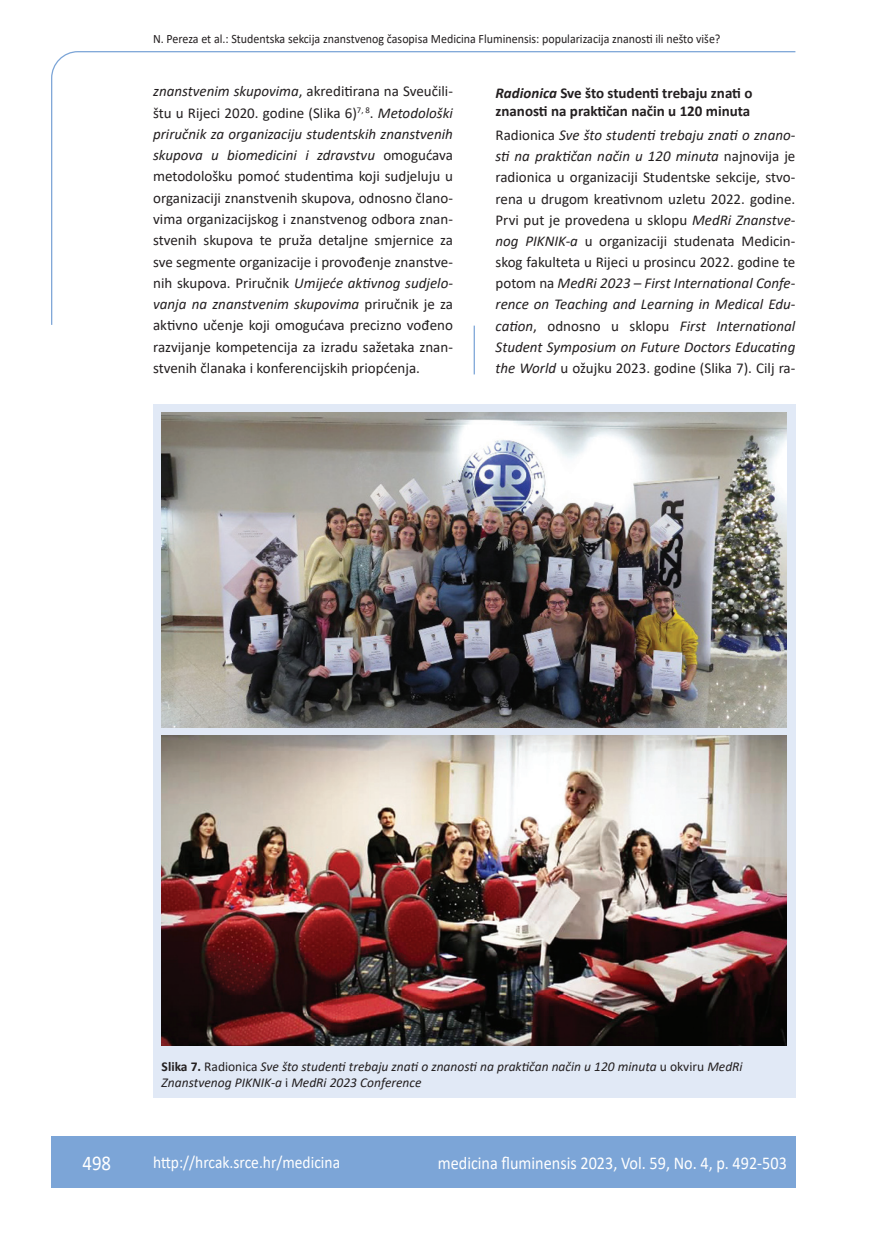
<style>
.page{position:relative;width:872px;height:1234px;background:#fff}
.page>*{position:absolute;margin:0;border:0;box-sizing:border-box;transform-origin:0 0}
.t1{font:21px "Calibri";color:#fff;scale:.9 1}
.t2{font:18px "Calibri";color:#fff;scale:.9 1}
.t3{font:17.25px "Calibri";color:#fff;scale:.9 1}
.osnovni_tekst{font:15px/21.3px "Calibri";color:#231f20;text-align:justify}
.podpodnaslov{font:700 15px/18.1px "Calibri";color:#231f20}
.potpis_slika{font:italic 13.5px/16.5px "Calibri";color:#231f20}
.glava{font:12.75px "Calibri";color:#231f20;scale:.94 1}
.s1{font-style:italic}
.s2{font-weight:700;font-style:normal}
.s3{font-style:normal}
</style>
<div class="page">
<svg style="left:51px;top:51px;width:745px;height:274px"></svg>
<hr style="left:473px;top:325px;width:2px;height:49px;background:#7ca5d7">
<div style="left:51px;top:1135px;width:744px;height:51px;background:#7ca5d7"></div>
<div style="left:153px;top:404px;width:642px;height:693px;background:#e1e9f6"></div>
<img style="left:162px;top:412px;width:625px;height:315px">
<img style="left:162px;top:735px;width:625px;height:310px">
<p class="glava" style="left:153px;top:29px;width:605px">N. Pereza et al.: Studentska sekcija znanstvenog časopisa Medicina Fluminensis: popularizacija znanosti ili nešto više?</p>
<p class="osnovni_tekst" style="left:153px;top:80px;width:301px"><span class="s1">znanstvenim skupovima</span>, akreditirana na Sveučili&shy;štu u Rijeci 2020. godine (Slika 6)<sup>7,</sup> <sup>8</sup>. <span class="s1">Metodološki priručnik za organizaciju studentskih znanstvenih skupova u biomedicini i zdravstvu</span> omogućava metodološku pomoć studentima koji sudjeluju u organizaciji znanstvenih skupova, odnosno člano&shy;vima organizacijskog i znanstvenog odbora znan&shy;stvenih skupova te pruža detaljne smjernice za sve segmente organizacije i provođenje znanstve&shy;nih skupova. Priručnik <span class="s1">Umijeće aktivnog sudjelo&shy;vanja na znanstvenim skupovima</span> priručnik je za aktivno učenje koji omogućava precizno vođeno razvijanje kompetencija za izradu sažetaka znan&shy;stvenih članaka i konferencijskih priopćenja.</p>
<p class="podpodnaslov" style="left:495px;top:84px;width:258px"><span class="s1">Radionica</span> Sve što studenti trebaju znati o znanosti na praktičan način u 120 minuta</p>
<p class="osnovni_tekst" style="left:495px;top:124px;width:301px">Radionica <span class="s1">Sve što studenti trebaju znati o znano&shy;sti na praktičan način u 120 minuta</span> najnovija je radionica u organizaciji Studentske sekcije, stvo&shy;rena u drugom kreativnom uzletu 2022. godine.<br>Prvi put je provedena u sklopu <span class="s1">MedRi Znanstve&shy;nog PIKNIK-a</span> u organizaciji studenata Medicin&shy;skog fakulteta u Rijeci u prosincu 2022. godine te potom na <span class="s1">MedRi 2023 – First International Confe&shy;rence on Teaching and Learning in Medical Edu&shy;cation</span>, odnosno u sklopu <span class="s1">First International Student Symposium on Future Doctors Educating the World</span> u ožujku 2023. godine (Slika 7). Cilj ra-</p>
<p class="potpis_slika" style="left:162px;top:1057px;width:582px"><span class="s2">Slika 7.</span> <span class="s3">Radionica</span> Sve što studenti trebaju znati o znanosti na praktičan način u 120 minuta <span class="s3">u okviru</span> MedRi<br>Znanstvenog PIKNIK-a <span class="s3">i</span> MedRi 2023 Conference</p>
<p class="t1" style="left:82px;top:1147px;width:33px">498</p>
<p class="t3" style="left:153px;top:1149px;width:209px">http://hrcak.srce.hr/medicina</p>
<p class="t2" style="left:438px;top:1149px;width:389px">medicina fluminensis 2023, Vol. 59, No. 4, p. 492-503</p>
</div>
